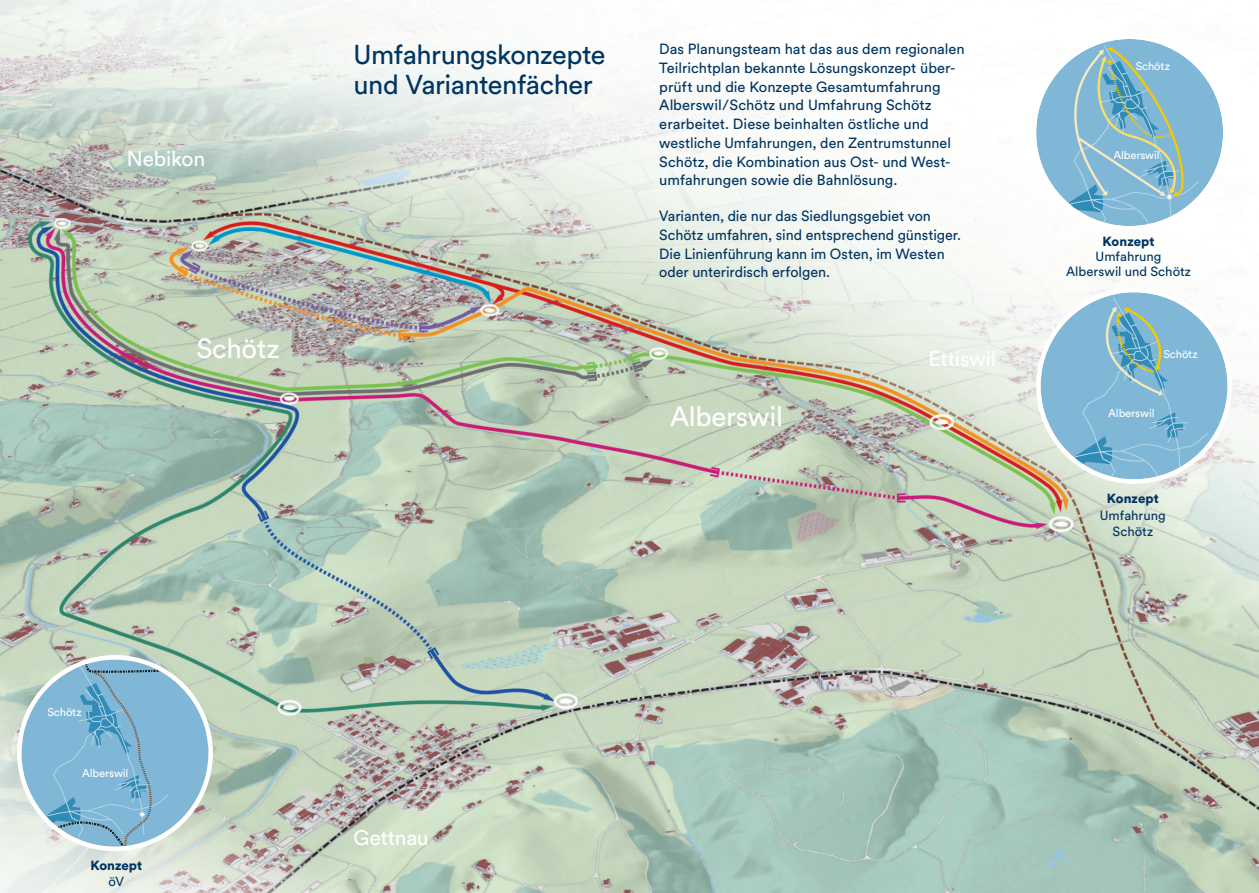
<style>
.page{position:relative;width:1259px;height:893px;background:#fff}
.page>*{position:absolute;margin:0;border:0;box-sizing:border-box;transform-origin:0 0}
.t1{font:27.45px "Circular Std";letter-spacing:-.01em;color:#fff}
.t2{font:27px/30px "Circular Std";letter-spacing:-.015em;color:#003562}
.t3{font:21px "Circular Std";letter-spacing:-.01em;color:#fff}
.t4{font:14.7px/18.8px "Circular Std";color:#003562}
.t5{font:13.2px/16.5px "Circular Std";color:#003562;text-align:center}
.t6{font:900 13.2px "Circular Std";letter-spacing:.005em;color:#003562}
.t7{font:11.25px "Circular Std";letter-spacing:-.01em;color:#fff}
</style>
<div class="page">
<img style="left:0;top:0;width:1259px;height:893px">
<div style="left:1036px;top:39px;width:187px;height:187px;background:#80b7d7;border-radius:50%"></div>
<svg style="left:1036px;top:44px;width:164px;height:182px"></svg>
<div style="left:1031px;top:34px;width:196px;height:197px;border:4px solid #fff;border-radius:50%"></div>
<div style="left:1040px;top:292px;width:187px;height:187px;background:#80b7d7;border-radius:50%"></div>
<svg style="left:1045px;top:296px;width:164px;height:183px"></svg>
<div style="left:1036px;top:288px;width:196px;height:196px;border:4px solid #fff;border-radius:50%"></div>
<svg style="left:22px;top:660px;width:186px;height:187px;background:#90bdd3"></svg>
<div style="left:17px;top:655px;width:196px;height:196px;border:4px solid #fff;border-radius:50%"></div>
<h3 class="t3" style="left:127px;top:148px;width:80px">Nebikon</h3>
<h1 class="t1" style="left:196px;top:334px;width:85px">Schötz</h1>
<p class="t7" style="left:47px;top:706px;width:36px">Schötz</p>
<p class="t7" style="left:82px;top:768px;width:48px">Alberswil</p>
<p class="t6" style="left:90px;top:859px;width:53px">Konzept</p>
<p class="t5" style="left:108px;top:873px;width:17px">öV</p>
<h2 class="t2" style="left:353px;top:40px;width:253px">Umfahrungskonzepte und Variantenfächer</h2>
<p class="t4" style="left:659px;top:40px;width:307px">Das Planungsteam hat das aus dem regionalen Teilrichtplan bekannte Lösungskonzept über&shy;prüft und die Konzepte Gesamtumfahrung Alberswil / Schötz und Umfahrung Schötz erarbeitet. Diese beinhalten östliche und westliche Umfahrungen, den Zentrumstunnel Schötz, die Kombination aus Ost- und West&shy;umfahrungen sowie die Bahnlösung.</p>
<p class="t4" style="left:659px;top:207px;width:303px">Varianten, die nur das Siedlungsgebiet von Schötz umfahren, sind entsprechend günstiger.<br>Die Linienführung kann im Osten, im Westen oder unterirdisch erfolgen.</p>
<h1 class="t1" style="left:670px;top:402px;width:114px">Alberswil</h1>
<h3 class="t3" style="left:928px;top:347px;width:69px">Ettiswil</h3>
<p class="t7" style="left:1135px;top:60px;width:36px">Schötz</p>
<p class="t7" style="left:1113px;top:149px;width:48px">Alberswil</p>
<p class="t6" style="left:1102px;top:235px;width:53px">Konzept</p>
<p class="t5" style="left:1066px;top:249px;width:126px;line-height:15px">Umfahrung<br>Alberswil und Schötz</p>
<p class="t7" style="left:1163px;top:348px;width:36px">Schötz</p>
<p class="t7" style="left:1108px;top:407px;width:48px">Alberswil</p>
<p class="t6" style="left:1107px;top:492px;width:53px">Konzept</p>
<p class="t5" style="left:1099px;top:507px;width:67px">Umfahrung<br>Schötz</p>
<h3 class="t3" style="left:353px;top:827px;width:77px">Gettnau</h3>
</div>
